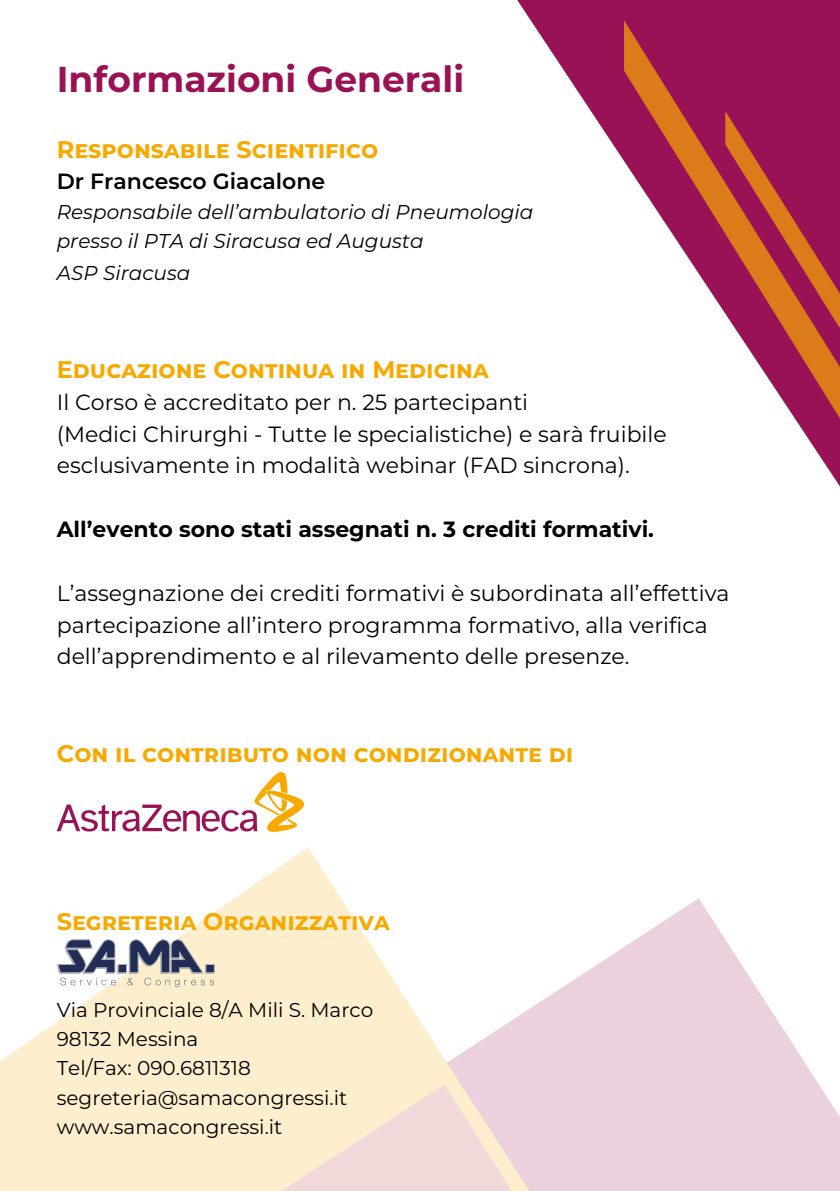
<style>
.page{position:relative;width:840px;height:1191px;background:#fff}
.page>*{position:absolute;margin:0;border:0;box-sizing:border-box;transform-origin:0 0}
.t1{font:700 36px "Montserrat";color:#991255}
.t2{font:700 24px "Montserrat";color:#f8a900}
.t3{font:22px/31.8px "Montserrat";color:#000}
.t4{font:700 22px "Montserrat";color:#000}
.t5{font:600 22px "Montserrat";color:#000}
.t6{font:20px/29.4px "Montserrat";color:#000}
.t7{font:italic 20px/29.4px "Montserrat";color:#000}
</style>
<div class="page">
<svg style="left:547px;top:898px;width:292px;height:293px;fill:#ebd0dd"></svg>
<svg style="left:0;top:847px;width:547px;height:344px;fill:#fdeecd"></svg>
<svg style="left:237px;top:1084px;width:292px;height:107px"></svg>
<svg style="left:57px;top:772px;width:247px;height:60px"></svg>
<svg style="left:57px;top:939px;width:158px;height:48px"></svg>
<svg style="left:517px;top:0;width:322px;height:485px"></svg>
<svg style="left:622px;top:18px;width:217px;height:404px"></svg>
<svg style="left:724px;top:108px;width:115px;height:221px"></svg>
<h1 class="t1" style="left:57px;top:53px;width:409px">Informazioni Generali</h1>
<p class="t2" style="left:57px;top:132px;width:323px">Responsabile Scientifico</p>
<p class="t5" style="left:57px;top:166px;width:270px">Dr Francesco Giacalone</p>
<p class="t7" style="left:57px;top:196px;width:478px">Responsabile dell’ambulatorio di Pneumologia presso il PTA di Siracusa ed Augusta</p>
<p class="t7" style="left:57px;top:257px;width:135px">ASP Siracusa</p>
<p class="t2" style="left:57px;top:352px;width:433px">Educazione Continua in Medicina</p>
<p class="t3" style="left:57px;top:385px;width:611px">Il Corso è accreditato per n. 25 partecipanti<br>(Medici Chirurghi - Tutte le specialistiche) e sarà fruibile esclusivamente in modalità webinar (FAD sincrona).</p>
<p class="t4" style="left:57px;top:513px;width:598px">All’evento sono stati assegnati n. 3 crediti formativi.</p>
<p class="t3" style="left:57px;top:576px;width:674px">L’assegnazione dei crediti formativi è subordinata all’effettiva partecipazione all’intero programma formativo, alla verifica dell’apprendimento e al rilevamento delle presenze.</p>
<p class="t2" style="left:57px;top:736px;width:518px">Con il contributo non condizionante di</p>
<p class="t2" style="left:57px;top:904px;width:334px">Segreteria Organizzativa</p>
<p class="t6" style="left:57px;top:994px;width:318px">Via Provinciale 8/A Mili S. Marco<br>98132 Messina<br>Tel/Fax: 090.6811318 segreteria@samacongressi.it www.samacongressi.it</p>
</div>
